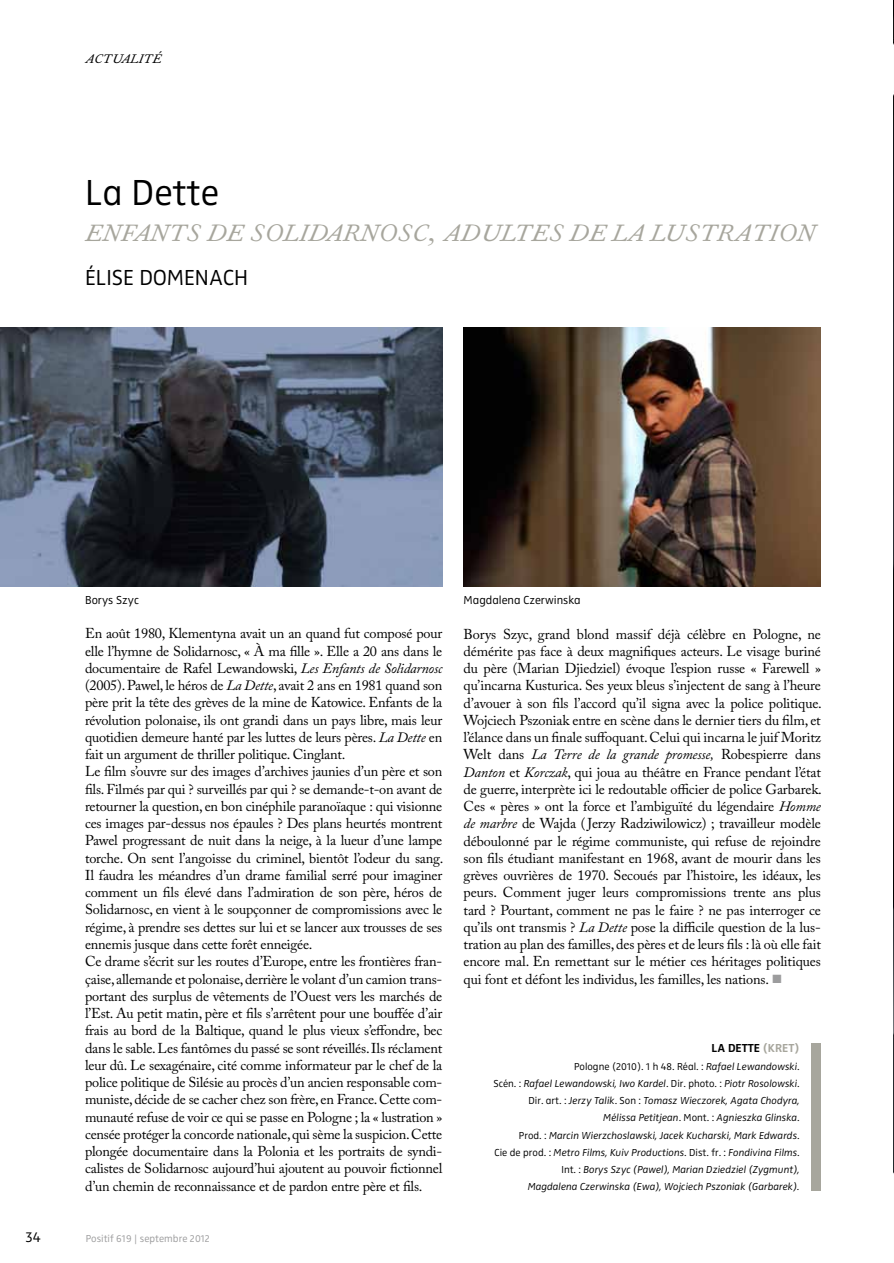
<style>
.page{position:relative;width:894px;height:1263px;background:#fff}
.page>*{position:absolute;margin:0;border:0;box-sizing:border-box;transform-origin:0 0}
.t1{font:37.5px "Zwo Alt LF w 3";color:#000}
.t2{font:italic 28.5px "Fournier MT Std";color:#a7a69d}
.t3{font:22.5px "Zwo Alt LF w 3";color:#000}
.t4{font:italic 15px "Fournier MT Std";color:#000}
.t5{font:15px "Zwo Alt LF w 3";color:#000}
.t6{font:14.25px/17.2px "Adobe Caslon Pro";letter-spacing:-.015em;color:#000}
.t7{font:12px "Zwo Alt LF w 3";color:#000}
.t8{font:12px "Zwo Alt LF w 6";color:#000}
.t9{font:12px "Zwo Alt LF w 6";color:#a7a69d}
.t10{font:10.5px/17.2px "Zwo Alt LF w 3 Italic";color:#000;text-align:right}
.t11{font:10.5px "Zwo Alt LF w 3";color:#000}
.t12{font:10.5px "Zwo Alt LF w 3";color:#9c9c9d}
.s1{font-style:italic}
.s2{color:#9c9c9d}
.s3{font-family:"Zwo Alt LF w 3 Italic"}
.s4{font-family:"Zwo Alt LF w 3"}
</style>
<div class="page">
<img style="left:0;top:328px;width:442px;height:258px">
<img style="left:463px;top:328px;width:358px;height:259px">
<div style="left:811px;top:1043px;width:10px;height:148px;background:#a7a69d"></div>
<img style="left:893px;top:8px;width:1px;height:1166px">
<p class="t4" style="left:85px;top:49px;width:78px">ACTUALITÉ</p>
<h1 class="t1" style="left:85px;top:171px;width:136px">La Dette</h1>
<h2 class="t2" style="left:85px;top:215px;width:181px">ENFANTS DE SOLIDAR</h2>
<h2 class="t2" style="left:360px;top:215px;width:356px">NO SC, AD ULTES DE LA L USTRATIO</h2>
<h2 class="t2" style="left:796px;top:215px;width:20px">N</h2>
<h3 class="t3" style="left:85px;top:264px;width:21px">Élise</h3>
<h3 class="t3" style="left:139px;top:264px;width:28px">Domenach</h3>
<p class="t7" style="left:85px;top:593px;width:55px">Borys Szyc</p>
<p class="t7" style="left:463px;top:593px;width:119px">Magdalena Czerwinska</p>
<p class="t6" style="left:85px;top:625px;width:360px">En août 1980, Klementyna avait un an quand fut composé pour elle l’hymne de Solidarnosc, « À ma fille ». Elle a 20 ans dans le documentaire de Rafel Lewandowski, <span class="s1">Les Enfants de Solidarnosc </span>(2005). Pawel, le héros de <span class="s1">La Dette</span>, avait 2 ans en 1981 quand son père prit la tête des grèves de la mine de Katowice. Enfants de la révolution polonaise, ils ont grandi dans un pays libre, mais leur quotidien demeure hanté par les luttes de leurs pères. <span class="s1">La Dette</span> en fait un argument de thriller politique. Cinglant.<br>Le film s’ouvre sur des images d’archives jaunies d’un père et son fils. Filmés par qui ? surveillés par qui ? se demande-t-on avant de retourner la question, en bon cinéphile paranoïaque : qui visionne ces images par-dessus nos épaules ? Des plans heurtés montrent Pawel progressant de nuit dans la neige, à la lueur d’une lampe torche. On sent l’angoisse du criminel, bientôt l’odeur du sang.<br>Il faudra les méandres d’un drame familial serré pour imaginer comment un fils élevé dans l’admiration de son père, héros de Solidarnosc, en vient à le soupçonner de compromissions avec le régime, à prendre ses dettes sur lui et se lancer aux trousses de ses ennemis jusque dans cette forêt enneigée.<br>Ce drame s’écrit sur les routes d’Europe, entre les frontières fran&shy;çaise, allemande et polonaise, derrière le volant d’un camion trans&shy;portant des surplus de vêtements de l’Ouest vers les marchés de l’Est. Au petit matin, père et fils s’arrêtent pour une bouffée d’air frais au bord de la Baltique, quand le plus vieux s’effondre, bec dans le sable. Les fantômes du passé se sont réveillés. Ils réclament leur dû. Le sexagénaire, cité comme informateur par le chef de la police politique de Silésie au procès d’un ancien responsable com&shy;muniste, décide de se cacher chez son frère, en France. Cette com&shy;munauté refuse de voir ce qui se passe en Pologne ; la « lustration » censée protéger la concorde nationale, qui sème la suspicion. Cette plongée documentaire dans la Polonia et les portraits de syndi&shy;calistes de Solidarnosc aujourd’hui ajoutent au pouvoir fictionnel d’un chemin de reconnaissance et de pardon entre père et fils.</p>
<p class="t6" style="left:463px;top:625px;width:360px;text-align:justify">Borys Szyc, grand blond massif déjà célèbre en Pologne, ne démérite pas face à deux magnifiques acteurs. Le visage buriné du père (Marian Djiedziel) évoque l’espion russe « Farewell » qu’incarna Kusturica. Ses yeux bleus s’injectent de sang à l’heure d’avouer à son fils l’accord qu’il signa avec la police politique.<br>Wojciech Pszoniak entre en scène dans le dernier tiers du film, et l’élance dans un finale suffoquant. Celui qui incarna le juif Moritz Welt dans <span class="s1">La Terre de la grande promesse,</span> Robespierre dans <span class="s1">Danton</span> et <span class="s1">Korczak</span>, qui joua au théâtre en France pendant l’état de guerre, interprète ici le redoutable officier de police Garbarek.<br>Ces « pères » ont la force et l’ambiguïté du légendaire <span class="s1">Homme de marbre</span> de Wajda (Jerzy Radziwilowicz) ; travailleur modèle déboulonné par le régime communiste, qui refuse de rejoindre son fils étudiant manifestant en 1968, avant de mourir dans les grèves ouvrières de 1970. Secoués par l’histoire, les idéaux, les peurs. Comment juger leurs compromissions trente ans plus tard ? Pourtant, comment ne pas le faire ? ne pas interroger ce qu’ils ont transmis ? <span class="s1">La Dette</span> pose la difficile question de la lus&shy;tration au plan des familles, des pères et de leurs fils : là où elle fait encore mal. En remettant sur le métier ces héritages politiques qui font et défont les individus, les familles, les nations. <span class="s2">■</span></p>
<p class="t8" style="left:711px;top:1041px;width:31px">LA DETTE</p>
<p class="t9" style="left:763px;top:1041px;width:38px">(KRET)</p>
<p class="t11" style="left:574px;top:1060px;width:227px">Pologne (2010). 1 h 48. Réal. : <span class="s3">Rafael Lewandowski</span>.</p>
<p class="t10" style="left:493px;top:1075px;width:308px"><span class="s4">Scén. :</span> Rafael Lewandowski, Iwo Kardel<span class="s4">. Dir. photo. :</span> Piotr Rosolowski<span class="s4">.<br>Dir. art. :</span> Jerzy Talik<span class="s4">. Son :</span> Tomasz Wieczorek, Agata Chodyra, Mélissa Petitjean<span class="s4">. Mont. :</span> Agnieszka Glinska<span class="s4">.<br>Prod. :</span> Marcin Wierzchoslawski, Jacek Kucharski, Mark Edwards<span class="s4">.<br>Cie de prod. :</span> Metro Films, Kuiv Productions<span class="s4">. Dist. fr. :</span> Fondivina Films<span class="s4">.<br>Int. :</span> Borys Szyc (Pawel), Marian Dziedziel (Zygmunt),<br>Magdalena Czerwinska (Ewa), Wojciech Pszoniak (Garbarek).</p>
<p class="t5" style="left:26px;top:1228px;width:17px">34</p>
<p class="t12" style="left:86px;top:1232px;width:126px">Positif 619 | septembre 2012</p>
</div>
